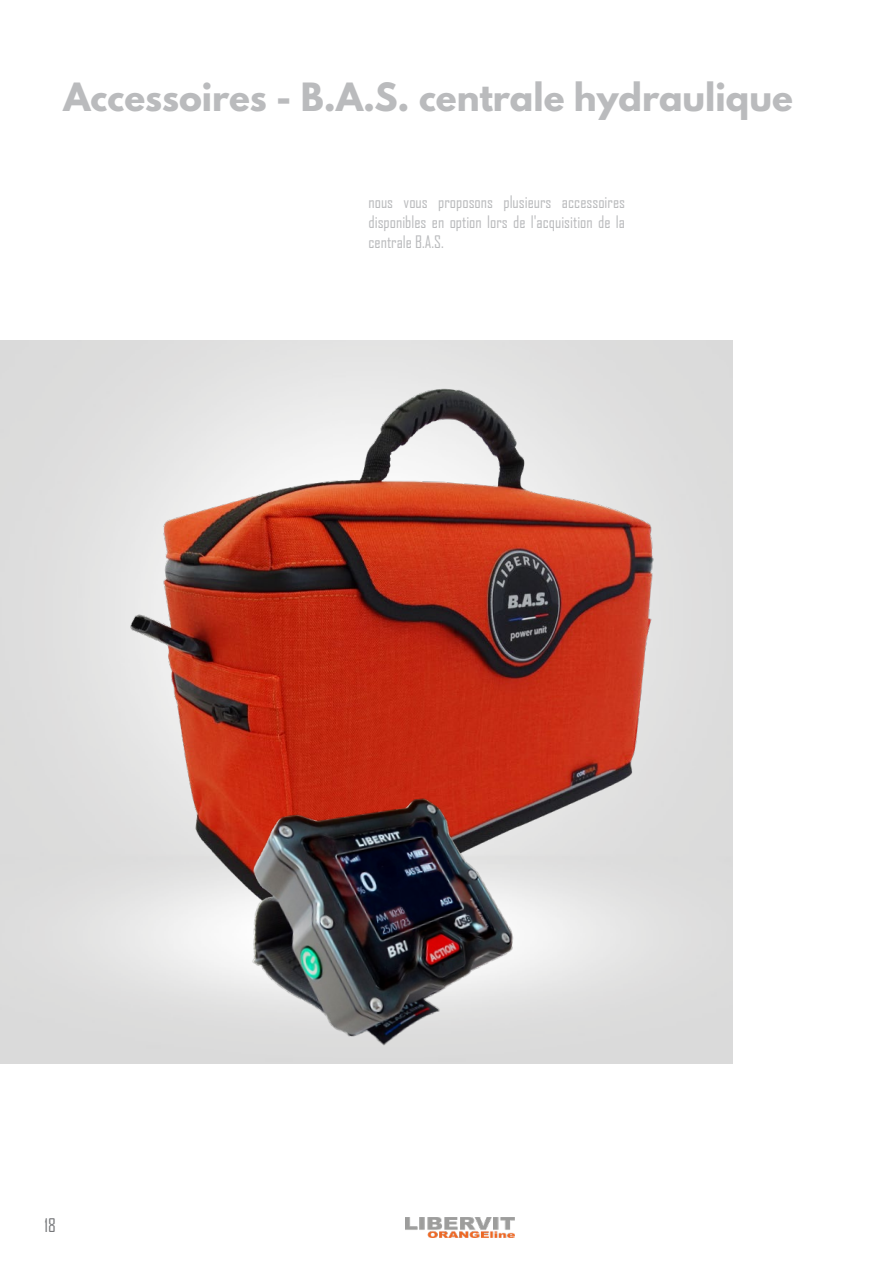
<style>
.page{position:relative;width:893px;height:1263px;background:#fff}
.page>*{position:absolute;margin:0;border:0;box-sizing:border-box;transform-origin:0 0}
.t1{font:700 34.5px "League Spartan";color:#babbbd}
.t2{font:18px "Agency FB";color:#76777a}
.t3{font:16.5px/19.8px "Agency FB";color:#babbbd;text-align:justify}
</style>
<div class="page">
<img style="left:0;top:340px;width:723px;height:608px">
<img style="left:229px;top:786px;width:301px;height:278px">
<img style="left:406px;top:1217px;width:108px;height:21px">
<h1 class="t1" style="left:64px;top:70px;width:731px">Accessoires - B.A.S. centrale hydraulique</h1>
<p class="t3" style="left:369px;top:192px;width:258px">nous vous proposons plusieurs accessoires disponibles en option lors de l'acquisition de la centrale B.A.S.</p>
<p class="t2" style="left:45px;top:1214px;width:13px">18</p>
</div>
